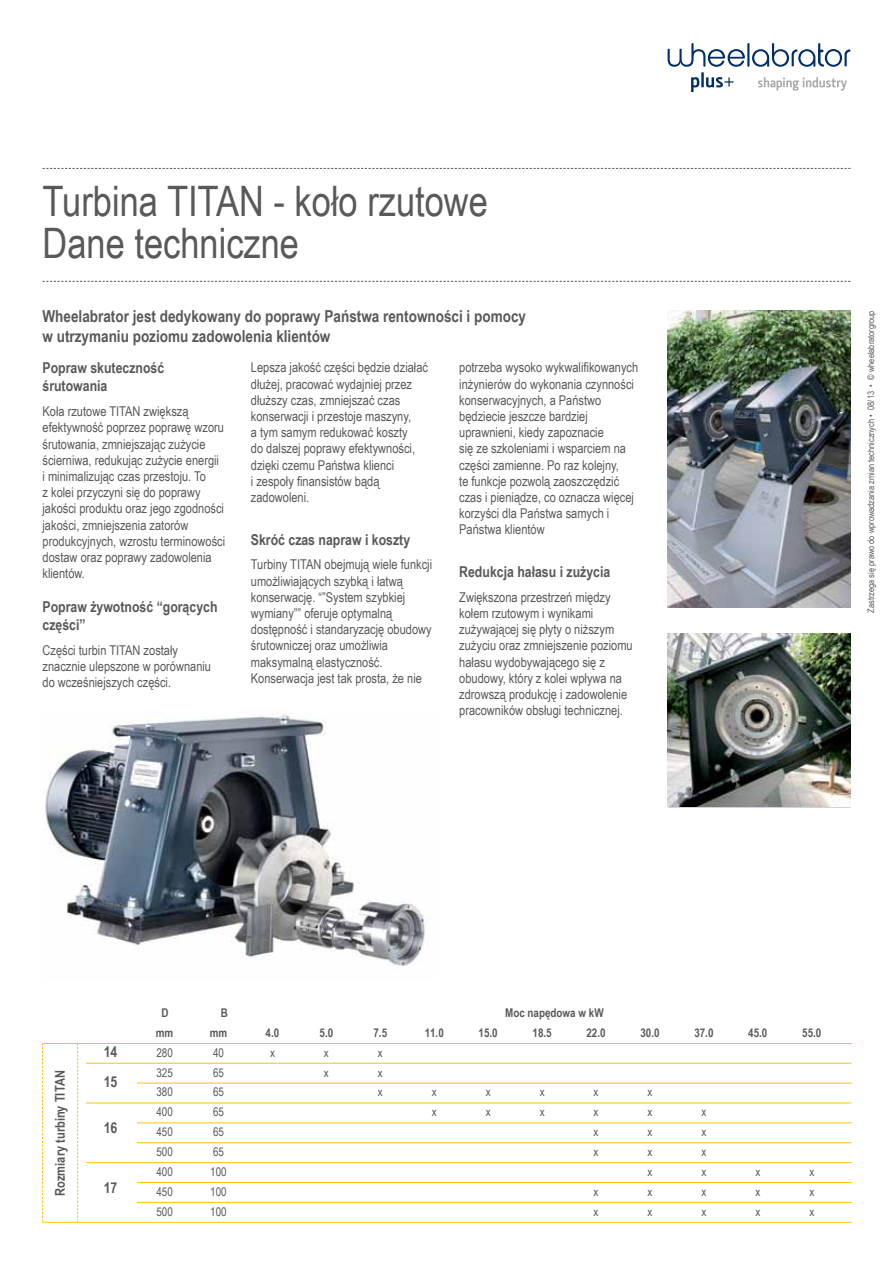
<style>
.page{position:relative;width:893px;height:1263px;background:#fff}
.page>*{position:absolute;margin:0;border:0;box-sizing:border-box;transform-origin:0 0}
.t1{font:42px/42px "Arial Narrow";color:#58595b}
.t2{font:700 16.5px/19.5px "Arial Narrow";color:#58595b}
.t3{font:700 15px/18px "Arial Narrow";color:#58595b}
.t4{font:13.5px/16.2px "Arial Narrow";color:#58595b}
.t5{font:700 13.5px "Arial Narrow";color:#58595b}
.t6{font:12px/20px "Arial Narrow";color:#58595b;text-align:justify}
.t7{font:700 12px "Arial Narrow";color:#58595b}
.t8{font:9px "Arial Narrow";color:#58595b}
</style>
<div class="page">
<hr style="left:747px;top:43px;width:2px;height:24px;background:#002f67">
<svg style="left:668px;top:43px;width:77px;height:24px"></svg>
<svg style="left:752px;top:43px;width:98px;height:24px"></svg>
<svg style="left:758px;top:77px;width:89px;height:14px"></svg>
<svg style="left:691px;top:77px;width:8px;height:15px"></svg>
<hr style="left:701px;top:72px;width:3px;height:15px;background:#002f67">
<svg style="left:706px;top:77px;width:28px;height:10px"></svg>
<img style="left:45px;top:715px;width:380px;height:254px">
<img style="left:668px;top:634px;width:182px;height:172px">
<svg style="left:43px;top:168px;width:807px;height:1px"></svg>
<svg style="left:43px;top:281px;width:807px;height:1px"></svg>
<img style="left:668px;top:310px;width:182px;height:297px">
<hr style="left:43px;top:1043px;width:808px;height:1px;background:#ffc20e">
<hr style="left:43px;top:1063px;width:808px;height:1px;background:#ffc20e">
<hr style="left:43px;top:1083px;width:808px;height:1px;background:#ffc20e">
<hr style="left:43px;top:1103px;width:808px;height:1px;background:#ffc20e">
<hr style="left:43px;top:1122px;width:808px;height:1px;background:#ffc20e">
<hr style="left:43px;top:1142px;width:808px;height:1px;background:#ffc20e">
<hr style="left:43px;top:1162px;width:808px;height:1px;background:#ffc20e">
<hr style="left:43px;top:1182px;width:808px;height:1px;background:#ffc20e">
<hr style="left:43px;top:1202px;width:808px;height:1px;background:#ffc20e">
<hr style="left:43px;top:1222px;width:808px;height:1px;background:#ffc20e">
<div style="left:36px;top:1045px;width:50px;height:175px;background:#fff"></div>
<div style="left:84px;top:1066px;width:52px;height:33px;background:#fff"></div>
<div style="left:84px;top:1114px;width:52px;height:33px;background:#fff"></div>
<div style="left:84px;top:1173px;width:52px;height:33px;background:#fff"></div>
<svg style="left:77px;top:1044px;width:1px;height:178px"></svg>
<svg style="left:42px;top:1043px;width:1px;height:179px"></svg>
<h1 class="t1" style="left:43px;top:178px;width:447px">Turbina TITAN - koło rzutowe<br>Dane techniczne</h1>
<p class="t2" style="left:43px;top:306px;width:485px">Wheelabrator jest dedykowany do poprawy Państwa rentowności i pomocy w utrzymaniu poziomu zadowolenia klientów</p>
<p class="t4" style="left:459px;top:359px;width:181px">potrzeba wysoko wykwalifikowanych inżynierów do wykonania czynności konserwacyjnych, a Państwo będziecie jeszcze bardziej uprawnieni, kiedy zapoznacie<br>się ze szkoleniami i wsparciem na części zamienne. Po raz kolejny,<br>te funkcje pozwolą zaoszczędzić czas i pieniądze, co oznacza więcej korzyści dla Państwa samych i<br>Państwa klientów</p>
<p class="t3" style="left:459px;top:562px;width:153px">Redukcja hałasu i zużycia</p>
<p class="t4" style="left:459px;top:588px;width:175px">Zwiększona przestrzeń między kołem rzutowym i wynikami zużywającej się płyty o niższym zużyciu oraz zmniejszenie poziomu hałasu wydobywającego się z obudowy, który z kolei wpływa na zdrowszą produkcję i zadowolenie pracowników obsługi technicznej.</p>
<p class="t3" style="left:43px;top:358px;width:123px">Popraw skuteczność śrutowania</p>
<p class="t4" style="left:43px;top:403px;width:184px">Koła rzutowe TITAN zwiększą efektywność poprzez poprawę wzoru śrutowania, zmniejszając zużycie ścierniwa, redukując zużycie energii<br>i minimalizując czas przestoju. To<br>z kolei przyczyni się do poprawy jakości produktu oraz jego zgodności jakości, zmniejszenia zatorów produkcyjnych, wzrostu terminowości dostaw oraz poprawy zadowolenia klientów.</p>
<p class="t3" style="left:43px;top:597px;width:176px">Popraw żywotność “gorących części”</p>
<p class="t4" style="left:43px;top:642px;width:170px">Części turbin TITAN zostały znacznie ulepszone w porównaniu do wcześniejszych części.</p>
<p class="t4" style="left:251px;top:359px;width:179px">Lepsza jakość części będzie działać dłużej, pracować wydajniej przez dłuższy czas, zmniejszać czas konserwacji i przestoje maszyny,<br>a tym samym redukować koszty<br>do dalszej poprawy efektywności, dzięki czemu Państwa klienci<br>i zespoły finansistów bądą zadowoleni.</p>
<p class="t3" style="left:251px;top:530px;width:161px">Skróć czas napraw i koszty</p>
<p class="t4" style="left:251px;top:556px;width:183px">Turbiny TITAN obejmują wiele funkcji umożliwiających szybką i łatwą konserwację. “”System szybkiej wymiany”” oferuje optymalną dostępność i standaryzację obudowy śrutowniczej oraz umożliwia maksymalną elastyczność.<br>Konserwacja jest tak prosta, że nie</p>
<p class="t8" style="left:864px;top:613px;width:304px;rotate:-90deg">Zastrzega się prawo do wprowadzania zmian technicznych • 08/13 • © wheelabratorgroup</p>
<p class="t5" style="left:50px;top:1196px;width:128px;rotate:-90deg">Rozmiary turbiny TITAN</p>
<p class="t3" style="left:104px;top:1035px;width:15px;line-height:30.8px">14<br>15</p>
<p class="t3" style="left:104px;top:1118px;width:15px">16</p>
<p class="t3" style="left:104px;top:1178px;width:15px">17</p>
<p class="t7" style="left:162px;top:1003px;width:9px">D</p>
<p class="t7" style="left:221px;top:1003px;width:9px">B</p>
<p class="t7" style="left:505px;top:1003px;width:100px">Moc napędowa w kW</p>
<p class="t7" style="left:156px;top:1023px;width:19px">mm</p>
<p class="t6" style="left:156px;top:1042px;width:18px">280<br>325<br>380<br>400<br>450<br>500<br>400<br>450<br>500</p>
<p class="t7" style="left:210px;top:1023px;width:19px">mm</p>
<p class="t6" style="left:210px;top:1042px;width:18px;text-align:left">40<br>65<br>65<br>65<br>65<br>65<br>100<br>100<br>100</p>
<p class="t7" style="left:266px;top:1023px;width:15px">4.0</p>
<p class="t6" style="left:270px;top:1042px;width:6px">x</p>
<p class="t7" style="left:320px;top:1023px;width:15px">5.0</p>
<p class="t6" style="left:324px;top:1042px;width:6px">x x</p>
<p class="t7" style="left:373px;top:1023px;width:15px">7.5</p>
<p class="t6" style="left:378px;top:1042px;width:6px">x x x</p>
<p class="t7" style="left:425px;top:1023px;width:21px">11.0</p>
<p class="t6" style="left:432px;top:1082px;width:6px">x x</p>
<p class="t7" style="left:479px;top:1023px;width:21px">15.0</p>
<p class="t6" style="left:486px;top:1082px;width:6px">x x</p>
<p class="t7" style="left:533px;top:1023px;width:21px">18.5</p>
<p class="t6" style="left:540px;top:1082px;width:6px">x x</p>
<p class="t7" style="left:586px;top:1023px;width:21px">22.0</p>
<p class="t6" style="left:594px;top:1082px;width:6px">x x x x</p>
<p class="t6" style="left:594px;top:1181px;width:6px">x x</p>
<p class="t7" style="left:640px;top:1023px;width:21px">30.0</p>
<p class="t6" style="left:647px;top:1082px;width:6px">x x x x x x x</p>
<p class="t7" style="left:694px;top:1023px;width:21px">37.0</p>
<p class="t6" style="left:701px;top:1102px;width:6px">x x x x x x</p>
<p class="t7" style="left:748px;top:1023px;width:21px">45.0</p>
<p class="t6" style="left:755px;top:1161px;width:6px">x x x</p>
<p class="t7" style="left:802px;top:1023px;width:21px">55.0</p>
<p class="t6" style="left:809px;top:1161px;width:6px">x x x</p>
</div>
